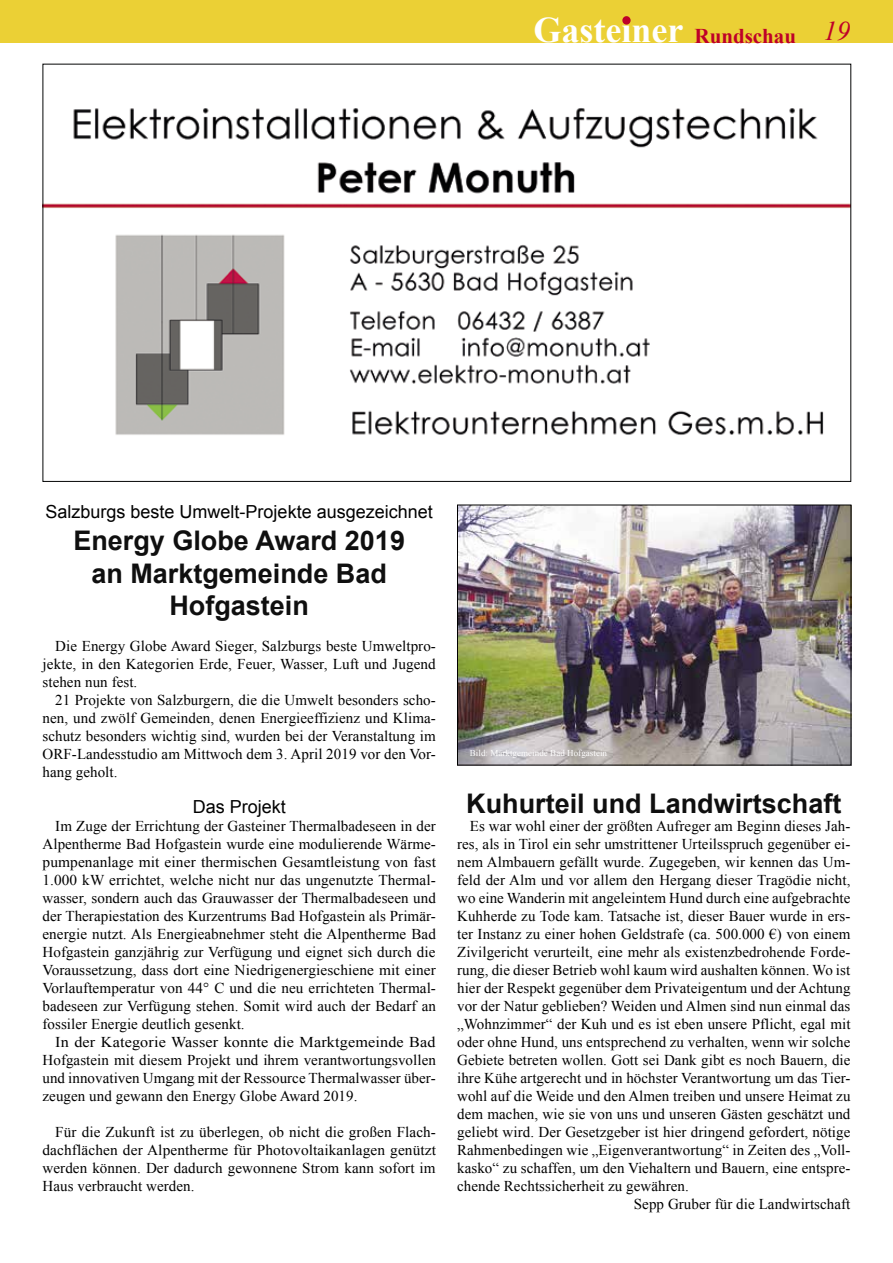
<style>
.page{position:relative;width:893px;height:1263px;background:#fff}
.page>*{position:absolute;margin:0;border:0;box-sizing:border-box;transform-origin:0 0}
.t1{font:700 36px "Times New Roman";color:#fff}
.t2{font:700 27px/32.4px "Arial";color:#0f0f0f;text-align:center}
.t3{font:18px "Arial";color:#000}
.t4{font:15px/18px "Times New Roman";letter-spacing:.005em;color:#000;text-align:justify}
.t5{font:15px/18px "Times New Roman";letter-spacing:.005em;color:#000;text-align:justify;scale:1.08 1}
.t6{font:9px "Times New Roman";letter-spacing:.005em;color:#fff}
.s1{font-size:21px;color:#be0029}
.s2{font-weight:400;font-style:italic;font-size:27px;color:#be0029}
</style>
<div class="page">
<div style="left:0;top:0;width:893px;height:43px;background:#ebd035"></div>
<div style="left:622px;top:16px;width:9px;height:9px;background:#be0029;border-radius:50%"></div>
<img style="left:45px;top:108px;width:804px;height:327px">
<img style="left:459px;top:507px;width:390px;height:256px">
<h1 class="t1" style="left:533px;top:6px;width:318px">Gasteiner <span class="s1">Rundschau</span> <span class="s2">19</span></h1>
<p class="t3" style="left:46px;top:500px;width:389px">Salzburgs beste Umwelt-Projekte ausgezeichnet</p>
<h2 class="t2" style="left:73px;top:525px;width:333px">Energy Globe Award 2019 an Marktgemeinde Bad<br>Hofgastein</h2>
<p class="t4" style="left:43px;top:637px;width:395px;text-indent:13px">Die Energy Globe Award Sieger, Salzburgs beste Umweltpro&shy;jekte, in den Kategorien Erde, Feuer, Wasser, Luft und Jugend stehen nun fest.</p>
<p class="t4" style="left:43px;top:691px;width:395px;text-indent:13px">21 Projekte von Salzburgern, die die Umwelt besonders scho&shy;nen, und zwölf Gemeinden, denen Energieeffizienz und Klima&shy;schutz besonders wichtig sind, wurden bei der Veranstaltung im ORF-Landesstudio am Mittwoch dem 3. April 2019 vor den Vor&shy;hang geholt.</p>
<p class="t3" style="left:193px;top:795px;width:95px">Das Projekt</p>
<p class="t4" style="left:43px;top:817px;width:395px;text-indent:13px">Im Zuge der Errichtung der Gasteiner Thermalbadeseen in der Alpentherme Bad Hofgastein wurde eine modulierende Wärme&shy;pumpenanlage mit einer thermischen Gesamtleistung von fast 1.000 kW errichtet, welche nicht nur das ungenutzte Thermal&shy;wasser, sondern auch das Grauwasser der Thermalbadeseen und der Therapiestation des Kurzentrums Bad Hofgastein als Primär&shy;energie nutzt. Als Energieabnehmer steht die Alpentherme Bad Hofgastein ganzjährig zur Verfügung und eignet sich durch die Voraussetzung, dass dort eine Niedrigenergieschiene mit einer Vorlauftemperatur von 44° C und die neu errichteten Thermal&shy;badeseen zur Verfügung stehen. Somit wird auch der Bedarf an fossiler Energie deutlich gesenkt.</p>
<p class="t5" style="left:43px;top:1033px;width:366px;text-indent:13px">In der Kategorie Wasser konnte die Marktgemeinde Bad Hofgastein mit diesem Projekt und ihrem verantwortungsvollen und innovativen Umgang mit der Ressource Thermalwasser über&shy;zeugen und gewann den Energy Globe Award 2019.</p>
<p class="t4" style="left:43px;top:1123px;width:395px;text-indent:13px">Für die Zukunft ist zu überlegen, ob nicht die großen Flach&shy;dachflächen der Alpentherme für Photovoltaikanlagen genützt werden können. Der dadurch gewonnene Strom kann sofort im Haus verbraucht werden.</p>
<p class="t6" style="left:470px;top:747px;width:139px">Bild: Marktgemeinde Bad Hofgastein</p>
<h2 class="t2" style="left:466px;top:788px;width:377px">Kuhurteil und Landwirtschaft</h2>
<p class="t4" style="left:470px;top:816px;width:382px">Es war wohl einer der größten Aufreger am Beginn dieses Jah-</p>
<p class="t4" style="left:457px;top:834px;width:395px">res, als in Tirol ein sehr umstrittener Urteilsspruch gegenüber ei-</p>
<p class="t4" style="left:457px;top:852px;width:395px">nem Almbauern gefällt wurde. Zugegeben, wir kennen das Um-</p>
<p class="t4" style="left:457px;top:870px;width:395px">feld der Alm und vor allem den Hergang dieser Tragödie nicht,</p>
<p class="t4" style="left:457px;top:888px;width:395px">wo eine Wanderin mit angeleintem Hund durch eine aufgebrachte</p>
<p class="t4" style="left:457px;top:906px;width:395px">Kuhherde zu Tode kam. Tatsache ist, dieser Bauer wurde in ers-</p>
<p class="t4" style="left:457px;top:924px;width:395px">ter Instanz zu einer hohen Geldstrafe (ca. 500.000 €) von einem</p>
<p class="t4" style="left:457px;top:942px;width:395px">Zivilgericht verurteilt, eine mehr als existenzbedrohende Forde-</p>
<p class="t4" style="left:457px;top:960px;width:395px">rung, die dieser Betrieb wohl kaum wird aushalten können. Wo ist</p>
<p class="t4" style="left:457px;top:978px;width:395px">hier der Respekt gegenüber dem Privateigentum und der Achtung</p>
<p class="t4" style="left:457px;top:996px;width:395px">vor der Natur geblieben? Weiden und Almen sind nun einmal das</p>
<p class="t4" style="left:457px;top:1014px;width:395px">„Wohnzimmer“ der Kuh und es ist eben unsere Pflicht, egal mit</p>
<p class="t4" style="left:457px;top:1032px;width:395px">oder ohne Hund, uns entsprechend zu verhalten, wenn wir solche</p>
<p class="t4" style="left:457px;top:1050px;width:395px">Gebiete betreten wollen. Gott sei Dank gibt es noch Bauern, die</p>
<p class="t4" style="left:457px;top:1068px;width:395px">ihre Kühe artgerecht und in höchster Verantwortung um das Tier-</p>
<p class="t4" style="left:457px;top:1086px;width:395px">wohl auf die Weide und den Almen treiben und unsere Heimat zu</p>
<p class="t4" style="left:457px;top:1104px;width:395px">dem machen, wie sie von uns und unseren Gästen geschätzt und</p>
<p class="t4" style="left:457px;top:1122px;width:395px">geliebt wird. Der Gesetzgeber ist hier dringend gefordert, nötige</p>
<p class="t4" style="left:457px;top:1140px;width:395px">Rahmenbedingen wie „Eigenverantwortung“ in Zeiten des „Voll-</p>
<p class="t4" style="left:457px;top:1158px;width:395px">kasko“ zu schaffen, um den Viehaltern und Bauern, eine entspre-</p>
<p class="t4" style="left:457px;top:1176px;width:233px">chende Rechtssicherheit zu gewähren.</p>
<p class="t4" style="left:634px;top:1194px;width:218px">Sepp Gruber für die Landwirtschaft</p>
</div>
